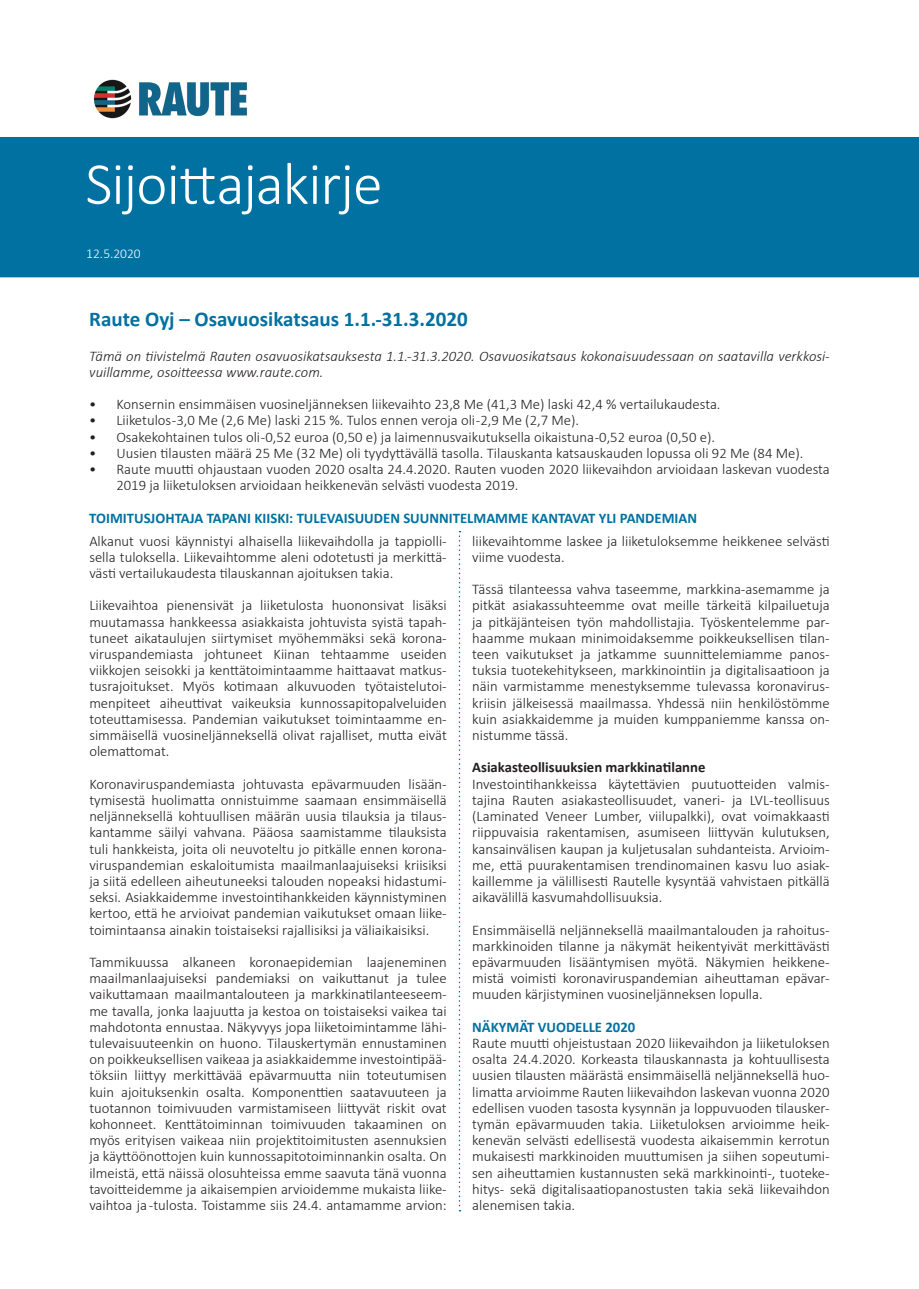
<style>
.page{position:relative;width:919px;height:1289px;background:#fff}
.page>*{position:absolute;margin:0;border:0;box-sizing:border-box;transform-origin:0 0}
.Leipis{font:300 60px "Calibri";letter-spacing:-.02em;color:#fff}
.t1{font:700 21px "Calibri";color:#0071a1}
.t2{font:300 14.7px/16.2px "Calibri";color:#231f20;text-align:justify}
.t3{font:italic 300 14.7px/16.2px "Calibri";color:#231f20}
.t4{font:700 14.7px "Calibri";color:#0071a1}
.t5{font:700 14.7px "Calibri";color:#231f20}
.Leipis-2{font:300 13.5px "Calibri";letter-spacing:-.005em;color:#fff}
</style>
<div class="page">
<div style="left:0;top:137px;width:918px;height:140px;background:#0071a1"></div>
<img style="left:93px;top:79px;width:154px;height:40px">
<svg style="left:458px;top:531px;width:2px;height:680px"></svg>
<p class="Leipis" style="left:85px;top:147px;width:299px">Sijoittajakirje</p>
<p class="Leipis-2" style="left:86px;top:245px;width:56px">12.5.2020</p>
<p class="t1" style="left:89px;top:304px;width:380px">Raute Oyj – Osavuosikatsaus 1.1.-31.3.2020</p>
<p class="t3" style="left:89px;top:347px;width:741px">Tämä on tiivistelmä Rauten osavuosikatsauksesta 1.1.-31.3.2020. Osavuosikatsaus kokonaisuudessaan on saatavilla verkkosi&shy;vuillamme, osoitteessa www.raute.com.</p>
<p class="t2" style="left:89px;top:396px;width:632px">• Konsernin ensimmäisen vuosineljänneksen liikevaihto 23,8 Me (41,3 Me) laski 42,4 % vertailukaudesta.</p>
<p class="t2" style="left:89px;top:412px;width:491px">• Liiketulos -3,0 Me (2,6 Me) laski 215 %. Tulos ennen veroja oli -2,9 Me (2,7 Me).</p>
<p class="t2" style="left:89px;top:428px;width:627px">• Osakekohtainen tulos oli -0,52 euroa (0,50 e) ja laimennusvaikutuksella oikaistuna -0,52 euroa (0,50 e).</p>
<p class="t2" style="left:89px;top:444px;width:715px">• Uusien tilausten määrä 25 Me (32 Me) oli tyydyttävällä tasolla. Tilauskanta katsauskauden lopussa oli 92 Me (84 Me).</p>
<p class="t2" style="left:116px;top:461px;width:715px;text-indent:-27px">• Raute muutti ohjaustaan vuoden 2020 osalta 24.4.2020. Rauten vuoden 2020 liikevaihdon arvioidaan laskevan vuodesta<br>2019 ja liiketuloksen arvioidaan heikkenevän selvästi vuodesta 2019.</p>
<p class="t4" style="left:89px;top:507px;width:609px">TOIMITUSJOHTAJA TAPANI KIISKI: TULEVAISUUDEN SUUNNITELMAMME KANTAVAT YLI PANDEMIAN</p>
<p class="t2" style="left:89px;top:532px;width:359px">Alkanut vuosi käynnistyi alhaisella liikevaihdolla ja tappiolli&shy;sella tuloksella. Liikevaihtomme aleni odotetusti ja merkittä&shy;västi vertailukaudesta tilauskannan ajoituksen takia.</p>
<p class="t2" style="left:89px;top:597px;width:359px">Liikevaihtoa pienensivät ja liiketulosta huononsivat lisäksi muutamassa hankkeessa asiakkaista johtuvista syistä tapah&shy;tuneet aikataulujen siirtymiset myöhemmäksi sekä korona&shy;viruspandemiasta johtuneet Kiinan tehtaamme useiden viikkojen seisokki ja kenttätoimintaamme haittaavat matkus&shy;tusrajoitukset. Myös kotimaan alkuvuoden työtaistelutoi&shy;menpiteet aiheuttivat vaikeuksia kunnossapitopalveluiden toteuttamisessa. Pandemian vaikutukset toimintaamme en&shy;simmäisellä vuosineljänneksellä olivat rajalliset, mutta eivät olemattomat.</p>
<p class="t2" style="left:89px;top:775px;width:359px">Koronaviruspandemiasta johtuvasta epävarmuuden lisään&shy;tymisestä huolimatta onnistuimme saamaan ensimmäisellä neljänneksellä kohtuullisen määrän uusia tilauksia ja tilaus&shy;kantamme säilyi vahvana. Pääosa saamistamme tilauksista tuli hankkeista, joita oli neuvoteltu jo pitkälle ennen korona&shy;viruspandemian eskaloitumista maailmanlaajuiseksi kriisiksi ja siitä edelleen aiheutuneeksi talouden nopeaksi hidastumi&shy;seksi. Asiakkaidemme investointihankkeiden käynnistyminen kertoo, että he arvioivat pandemian vaikutukset omaan liike&shy;toimintaansa ainakin toistaiseksi rajallisiksi ja väliaikaisiksi.</p>
<p class="t2" style="left:89px;top:953px;width:359px">Tammikuussa alkaneen koronaepidemian laajeneminen maailmanlaajuiseksi pandemiaksi on vaikuttanut ja tulee vaikuttamaan maailmantalouteen ja markkinatilanteeseem&shy;me tavalla, jonka laajuutta ja kestoa on toistaiseksi vaikea tai mahdotonta ennustaa. Näkyvyys jopa liiketoimintamme lähi&shy;tulevaisuuteenkin on huono. Tilauskertymän ennustaminen on poikkeuksellisen vaikeaa ja asiakkaidemme investointipää&shy;töksiin liittyy merkittävää epävarmuutta niin toteutumisen kuin ajoituksenkin osalta. Komponenttien saatavuuteen ja tuotannon toimivuuden varmistamiseen liittyvät riskit ovat kohonneet. Kenttätoiminnan toimivuuden takaaminen on myös erityisen vaikeaa niin projektitoimitusten asennuksien ja käyttöönottojen kuin kunnossapitotoiminnankin osalta. On ilmeistä, että näissä olosuhteissa emme saavuta tänä vuonna tavoitteidemme ja aikaisempien arvioidemme mukaista liike&shy;vaihtoa ja -tulosta. Toistamme siis 24.4. antamamme arvion:</p>
<p class="t2" style="left:472px;top:532px;width:359px">liikevaihtomme laskee ja liiketuloksemme heikkenee selvästi viime vuodesta.</p>
<p class="t2" style="left:472px;top:581px;width:359px">Tässä tilanteessa vahva taseemme, markkina-asemamme ja pitkät asiakassuhteemme ovat meille tärkeitä kilpailuetuja ja pitkäjänteisen työn mahdollistajia. Työskentelemme par&shy;haamme mukaan minimoidaksemme poikkeuksellisen tilan&shy;teen vaikutukset ja jatkamme suunnittelemiamme panos&shy;tuksia tuotekehitykseen, markkinointiin ja digitalisaatioon ja näin varmistamme menestyksemme tulevassa koronavirus&shy;kriisin jälkeisessä maailmassa. Yhdessä niin henkilöstömme kuin asiakkaidemme ja muiden kumppaniemme kanssa on&shy;nistumme tässä.</p>
<p class="t5" style="left:472px;top:757px;width:235px">Asiakasteollisuuksien markkinatilanne</p>
<p class="t2" style="left:472px;top:775px;width:359px">Investointihankkeissa käytettävien puutuotteiden valmis&shy;tajina Rauten asiakasteollisuudet, vaneri- ja LVL-teollisuus (Laminated Veneer Lumber, viilupalkki), ovat voimakkaasti riippuvaisia rakentamisen, asumiseen liittyvän kulutuksen, kansainvälisen kaupan ja kuljetusalan suhdanteista. Arvioim&shy;me, että puurakentamisen trendinomainen kasvu luo asiak&shy;kaillemme ja välillisesti Rautelle kysyntää vahvistaen pitkällä aikavälillä kasvumahdollisuuksia.</p>
<p class="t2" style="left:472px;top:921px;width:359px">Ensimmäisellä neljänneksellä maailmantalouden ja rahoitus&shy;markkinoiden tilanne ja näkymät heikentyivät merkittävästi epävarmuuden lisääntymisen myötä. Näkymien heikkene&shy;mistä voimisti koronaviruspandemian aiheuttaman epävar&shy;muuden kärjistyminen vuosineljänneksen lopulla.</p>
<p class="t4" style="left:472px;top:1016px;width:164px">NÄKYMÄT VUODELLE 2020</p>
<p class="t2" style="left:472px;top:1034px;width:359px">Raute muutti ohjeistustaan 2020 liikevaihdon ja liiketuloksen osalta 24.4.2020. Korkeasta tilauskannasta ja kohtuullisesta uusien tilausten määrästä ensimmäisellä neljänneksellä huo&shy;limatta arvioimme Rauten liikevaihdon laskevan vuonna 2020 edellisen vuoden tasosta kysynnän ja loppuvuoden tilausker&shy;tymän epävarmuuden takia. Liiketuloksen arvioimme heik&shy;kenevän selvästi edellisestä vuodesta aikaisemmin kerrotun mukaisesti markkinoiden muuttumisen ja siihen sopeutumi&shy;sen aiheuttamien kustannusten sekä markkinointi-, tuoteke&shy;hitys- sekä digitalisaatiopanostusten takia sekä liikevaihdon alenemisen takia.</p>
</div>
